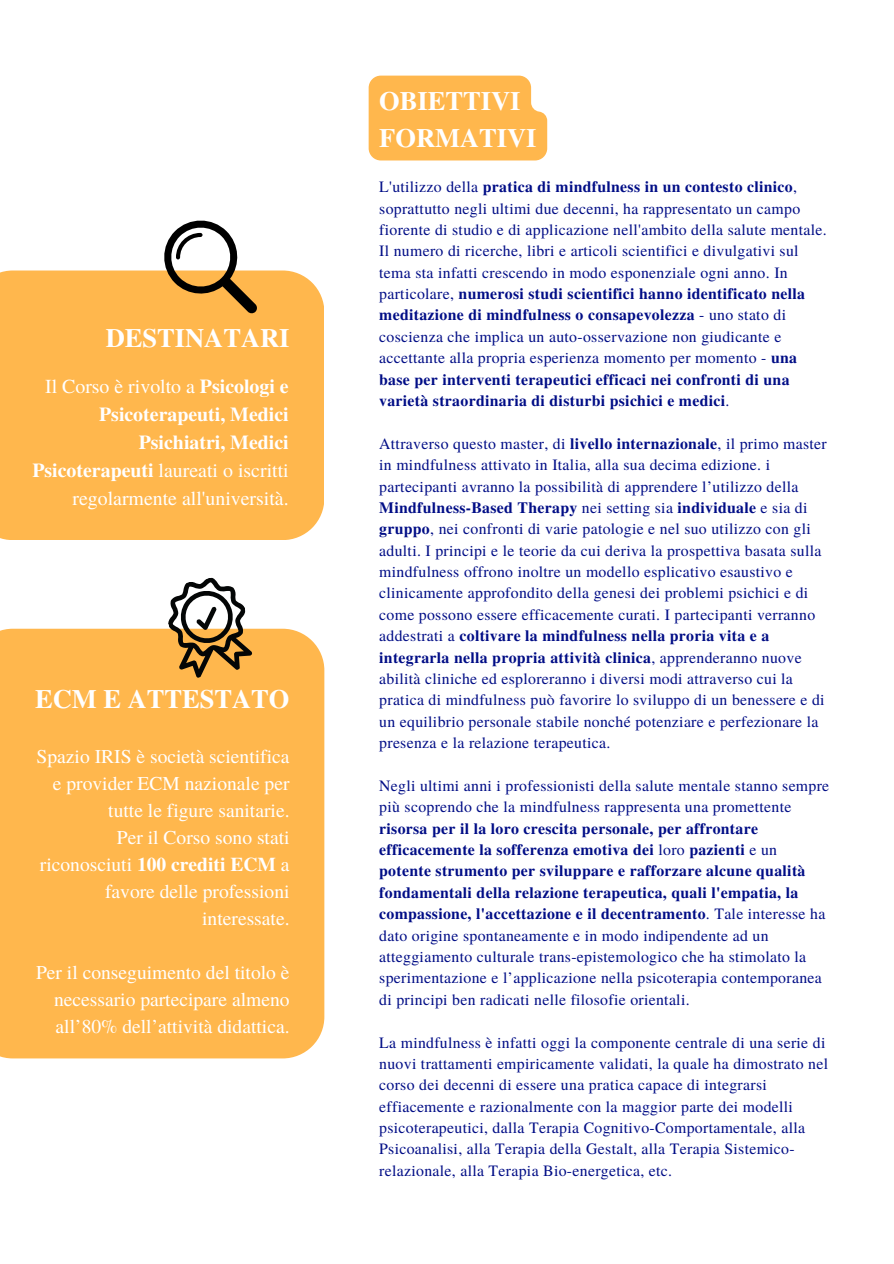
<style>
.page{position:relative;width:894px;height:1264px;background:#fff}
.page>*{position:absolute;margin:0;border:0;box-sizing:border-box;transform-origin:0 0}
.t1{font:700 26.4px/37.2px "Te X Gyre Termes";color:#fff}
.t2{font:700 19.8px/28.2px "Te X Gyre Termes";color:#fff;text-align:right}
.t3{font:19.5px/27px "Te X Gyre Termes";color:#fff;text-align:right}
.t4{font:15.75px/21.3px "Te X Gyre Termes";letter-spacing:.02em;color:#000d86}
.s1{font-weight:400}
.s2{font-weight:700}
</style>
<div class="page">
<div style="left:0;top:270px;width:324px;height:270px;background:#ffb74d"></div>
<svg style="left:161px;top:220px;width:96px;height:94px"></svg>
<div style="left:0;top:628px;width:324px;height:430px;background:#ffb74d"></div>
<svg style="left:161px;top:577px;width:96px;height:104px"></svg>
<div style="left:368px;top:76px;width:179px;height:84px;background:#ffb74d"></div>
<h2 class="t1" style="left:106px;top:318px;width:185px">DESTINATARI</h2>
<h1 class="t2" style="left:32px;top:371px;width:258px"><span class="s1">Il Corso è rivolto a</span> Psicologi e<br>Psicoterapeuti, Medici<br>Psichiatri, Medici<br>Psicoterapeuti <span class="s1">laureati o iscritti regolarmente all'università.</span></h1>
<p class="t1" style="left:35px;top:678px;width:256px">ECM E ATTESTATO</p>
<p class="t3" style="left:37px;top:741px;width:254px">Spazio IRIS è società scientifica e provider ECM nazionale per tutte le figure sanitarie.<br>Per il Corso sono stati riconosciuti <span class="s2">100 crediti ECM</span> a favore delle professioni interessate.</p>
<p class="t3" style="left:54px;top:957px;width:237px;text-align:justify;text-indent:-18px">Per il conseguimento del titolo è necessario partecipare almeno all’80% dell’attività didattica.</p>
<h2 class="t1" style="left:379px;top:81px;width:159px">OBIETTIVI<br>FORMATIVI</h2>
<p class="t4" style="left:379px;top:175px;width:449px">L'utilizzo della <span class="s2">pratica di mindfulness in un contesto clinico</span>, soprattutto negli ultimi due decenni, ha rappresentato un campo fiorente di studio e di applicazione nell'ambito della salute mentale.<br>Il numero di ricerche, libri e articoli scientifici e divulgativi sul tema sta infatti crescendo in modo esponenziale ogni anno. In particolare, <span class="s2">numerosi studi scientifici hanno identificato nella meditazione di mindfulness o consapevolezza</span> - uno stato di coscienza che implica un auto-osservazione non giudicante e accettante alla propria esperienza momento per momento - <span class="s2">una base per interventi terapeutici efficaci nei confronti di una varietà straordinaria di disturbi psichici e medici</span>.</p>
<h1 class="t4" style="left:379px;top:432px;width:449px">Attraverso questo master, di <span class="s2">livello internazionale</span>, il primo master in mindfulness attivato in Italia, alla sua decima edizione. i partecipanti avranno la possibilità di apprendere l’utilizzo della <span class="s2">Mindfulness-Based Therapy</span> nei setting sia <span class="s2">individuale</span> e sia di <span class="s2">gruppo</span>, nei confronti di varie patologie e nel suo utilizzo con gli adulti. I principi e le teorie da cui deriva la prospettiva basata sulla mindfulness offrono inoltre un modello esplicativo esaustivo e clinicamente approfondito della genesi dei problemi psichici e di come possono essere efficacemente curati. I partecipanti verranno addestrati a <span class="s2">coltivare la mindfulness nella proria vita e a integrarla nella propria attività clinica</span>, apprenderanno nuove abilità cliniche ed esploreranno i diversi modi attraverso cui la pratica di mindfulness può favorire lo sviluppo di un benessere e di un equilibrio personale stabile nonché potenziare e perfezionare la presenza e la relazione terapeutica.</h1>
<h2 class="t4" style="left:379px;top:774px;width:451px">Negli ultimi anni i professionisti della salute mentale stanno sempre più scoprendo che la mindfulness rappresenta una promettente <span class="s2">risorsa per il la loro crescita personale, per affrontare efficacemente la sofferenza emotiva dei</span> loro <span class="s2">pazienti</span> e un <span class="s2">potente strumento per sviluppare e rafforzare alcune qualità fondamentali della relazione terapeutica, quali l'empatia, la compassione, l'accettazione e il decentramento</span>. Tale interesse ha dato origine spontaneamente e in modo indipendente ad un atteggiamento culturale trans-epistemologico che ha stimolato la sperimentazione e l’applicazione nella psicoterapia contemporanea di principi ben radicati nelle filosofie orientali.</h2>
<h1 class="t4" style="left:379px;top:1030px;width:450px">La mindfulness è infatti oggi la componente centrale di una serie di nuovi trattamenti empiricamente validati, la quale ha dimostrato nel corso dei decenni di essere una pratica capace di integrarsi effiacemente e razionalmente con la maggior parte dei modelli psicoterapeutici, dalla Terapia Cognitivo-Comportamentale, alla Psicoanalisi, alla Terapia della Gestalt, alla Terapia Sistemico&shy;relazionale, alla Terapia Bio-energetica, etc.</h1>
</div>
